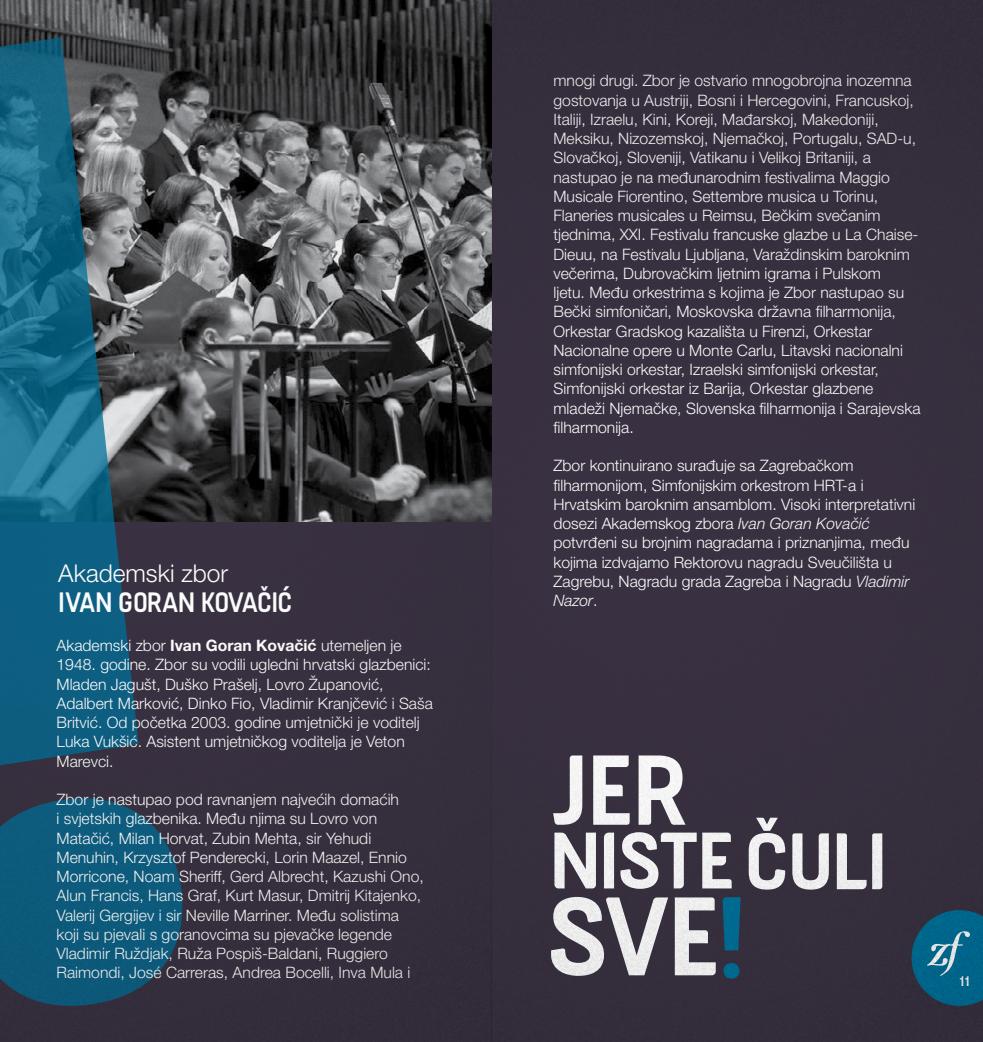
<style>
.page{position:relative;width:983px;height:1042px;background:#fff}
.page>*{position:absolute;margin:0;border:0;box-sizing:border-box;transform-origin:0 0}
.t1{font:300 28px "Fuji";letter-spacing:-.045em;color:#fff}
.t2{font:300 24.5px "Helvetica Neue LT Pro";color:#fff}
.t3{font:300 15.75px/19.2px "Helvetica Neue LT Pro";color:#fff}
.t4{font:300 14px "Fuji";color:#fff}
.s1{font-weight:700}
.s2{font-style:italic}
</style>
<div class="page">
<img style="left:0;top:0;width:982px;height:1042px">
<h2 class="t2" style="left:58px;top:559px;width:171px">Akademski zbor</h2>
<h1 class="t1" style="left:58px;top:585px;width:235px">IVAN GORAN KOVAČIĆ</h1>
<p class="t3" style="left:57px;top:635px;width:378px">Akademski zbor <span class="s1">Ivan Goran Kovačić</span> utemeljen je 1948. godine. Zbor su vodili ugledni hrvatski glazbenici:<br>Mladen Jagušt, Duško Prašelj, Lovro Županović, Adalbert Marković, Dinko Fio, Vladimir Kranjčević i Saša Britvić. Od početka 2003. godine umjetnički je voditelj Luka Vukšić. Asistent umjetničkog voditelja je Veton Marevci.</p>
<p class="t3" style="left:57px;top:789px;width:369px">Zbor je nastupao pod ravnanjem najvećih domaćih<br>i svjetskih glazbenika. Među njima su Lovro von Matačić, Milan Horvat, Zubin Mehta, sir Yehudi Menuhin, Krzysztof Penderecki, Lorin Maazel, Ennio Morricone, Noam Sheriff, Gerd Albrecht, Kazushi Ono, Alun Francis, Hans Graf, Kurt Masur, Dmitrij Kitajenko, Valerij Gergijev i sir Neville Marriner. Među solistima koji su pjevali s goranovcima su pjevačke legende Vladimir Ruždjak, Ruža Pospiš-Baldani, Ruggiero Raimondi, José Carreras, Andrea Bocelli, Inva Mula i</p>
<p class="t3" style="left:553px;top:71px;width:368px">mnogi drugi. Zbor je ostvario mnogobrojna inozemna gostovanja u Austriji, Bosni i Hercegovini, Francuskoj, Italiji, Izraelu, Kini, Koreji, Mađarskoj, Makedoniji, Meksiku, Nizozemskoj, Njemačkoj, Portugalu, SAD-u, Slovačkoj, Sloveniji, Vatikanu i Velikoj Britaniji, a nastupao je na međunarodnim festivalima Maggio Musicale Fiorentino, Settembre musica u Torinu, Flaneries musicales u Reimsu, Bečkim svečanim tjednima, XXI. Festivalu francuske glazbe u La Chaise-Dieuu, na Festivalu Ljubljana, Varaždinskim baroknim večerima, Dubrovačkim ljetnim igrama i Pulskom<br>ljetu. Među orkestrima s kojima je Zbor nastupao su Bečki simfoničari, Moskovska državna filharmonija, Orkestar Gradskog kazališta u Firenzi, Orkestar Nacionalne opere u Monte Carlu, Litavski nacionalni simfonijski orkestar, Izraelski simfonijski orkestar, Simfonijski orkestar iz Barija, Orkestar glazbene mladeži Njemačke, Slovenska filharmonija i Sarajevska filharmonija.</p>
<p class="t3" style="left:553px;top:456px;width:363px">Zbor kontinuirano surađuje sa Zagrebačkom filharmonijom, Simfonijskim orkestrom HRT-a i Hrvatskim baroknim ansamblom. Visoki interpretativni dosezi Akademskog zbora <span class="s2">Ivan Goran Kovačić </span>potvrđeni su brojnim nagradama i priznanjima, među kojima izdvajamo Rektorovu nagradu Sveučilišta u Zagrebu, Nagradu grada Zagreba i Nagradu <span class="s2">Vladimir Nazor</span>.</p>
<p class="t4" style="left:958px;top:972px;width:12px">11</p>
</div>
